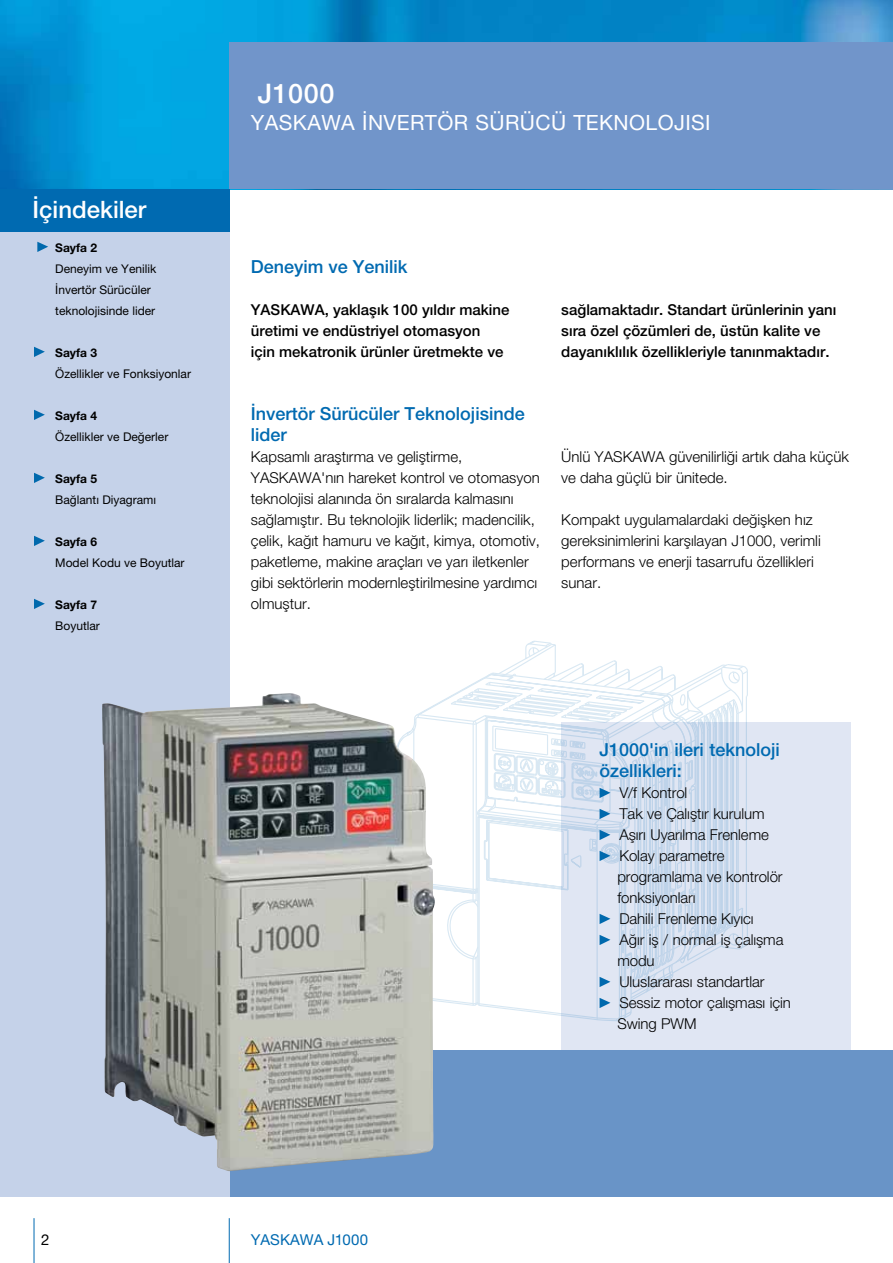
<style>
.page{position:relative;width:893px;height:1263px;background:#fff}
.page>*{position:absolute;margin:0;border:0;box-sizing:border-box;transform-origin:0 0}
.t1{font:500 27px "Helvetica Neue LT Pro";letter-spacing:.02em;color:#fff}
.t2{font:500 24px "Helvetica Neue LT Pro";color:#fff}
.t3{font:21px "Helvetica Neue LT Pro";letter-spacing:.02em;color:#fff}
.t4{font:500 18px/21px "Helvetica Neue LT Pro";color:#006ab1}
.t5{font:300 15px/21px "Helvetica Neue LT Pro";color:#000}
.t6{font:500 15px/21px "Helvetica Neue LT Pro";color:#000}
.t7{font:15px "Helvetica Neue LT Pro";color:#006ab1}
.t8{font:15px "Helvetica Neue LT Pro";color:#fff}
.t9{font:15px "Helvetica Neue LT Pro";color:#000}
.t10{font:12px/21px "Helvetica Neue LT Pro";color:#000}
.t11{font:700 12px "Helvetica Neue LT Pro";color:#000}
</style>
<div class="page">
<div style="left:561px;top:722px;width:289px;height:340px;background:#e0e6f3"></div>
<div style="left:221px;top:1050px;width:672px;height:147px;background:#6994c7"></div>
<img style="left:0;top:0;width:893px;height:189px">
<div style="left:230px;top:43px;width:663px;height:146px;background:#7195ca"></div>
<svg style="left:733px;top:664px;width:15px;height:286px"></svg>
<svg style="left:692px;top:664px;width:41px;height:299px"></svg>
<svg style="left:519px;top:641px;width:37px;height:21px"></svg>
<div style="left:0;top:228px;width:230px;height:969px;background:#c5d2e9"></div>
<img style="left:102px;top:693px;width:332px;height:478px">
<hr style="left:34px;top:1218px;width:1px;height:45px;background:#006ab1">
<hr style="left:229px;top:1218px;width:1px;height:45px;background:#006ab1">
<div style="left:0;top:189px;width:230px;height:42px;background:#006ab1"></div>
<svg style="left:396px;top:662px;width:296px;height:351px"></svg>
<svg style="left:37px;top:242px;width:11px;height:10px"></svg>
<svg style="left:34px;top:347px;width:11px;height:10px"></svg>
<svg style="left:34px;top:410px;width:11px;height:10px"></svg>
<svg style="left:34px;top:473px;width:11px;height:10px"></svg>
<svg style="left:34px;top:536px;width:11px;height:10px"></svg>
<svg style="left:34px;top:599px;width:11px;height:10px"></svg>
<h2 class="t2" style="left:33px;top:195px;width:116px">İçindekiler</h2>
<p class="t8" style="left:33px;top:197px;width:38px">İçerik</p>
<p class="t11" style="left:55px;top:240px;width:43px">Sayfa 2</p>
<p class="t10" style="left:55px;top:258px;width:103px">Deneyim ve Yenilik<br>İnvertör Sürücüler teknolojisinde lider</p>
<p class="t11" style="left:55px;top:345px;width:43px">Sayfa 3</p>
<p class="t10" style="left:34px;top:363px;width:16px">Ö</p>
<p class="t10" style="left:64px;top:363px;width:128px">zellikler ve Fonksiyonlar</p>
<p class="t11" style="left:55px;top:408px;width:43px">Sayfa 4</p>
<p class="t10" style="left:34px;top:426px;width:16px">Ö</p>
<p class="t10" style="left:64px;top:426px;width:105px">zellikler ve Değerler</p>
<p class="t11" style="left:55px;top:471px;width:43px">Sayfa 5</p>
<p class="t10" style="left:55px;top:489px;width:102px">Bağlantı Diyagramı</p>
<p class="t11" style="left:55px;top:534px;width:43px">Sayfa 6</p>
<p class="t10" style="left:55px;top:552px;width:131px">Model Kodu ve Boyutlar</p>
<p class="t11" style="left:55px;top:597px;width:43px">Sayfa 7</p>
<p class="t10" style="left:55px;top:615px;width:46px">Boyutlar</p>
<h1 class="t1" style="left:258px;top:77px;width:78px">J1000</h1>
<h3 class="t3" style="left:251px;top:110px;width:132px">YASKAWA İnvert</h3>
<h3 class="t3" style="left:437px;top:110px;width:163px">ör Sürücü Tekn</h3>
<h3 class="t3" style="left:629px;top:110px;width:55px">olojisi</h3>
<p class="t4" style="left:251px;top:256px;width:158px">Deneyim ve Yenilik</p>
<p class="t6" style="left:251px;top:299px;width:260px">YASKAWA, yaklaşık 100 yıldır makine üretimi ve endüstriyel otomasyon<br>için mekatronik ürünler üretmekte ve</p>
<p class="t6" style="left:561px;top:299px;width:277px">sağlamaktadır. Standart ürünlerinin yanı sıra özel çözümleri de, üstün kalite ve dayanıklılık özellikleriyle tanınmaktadır.</p>
<p class="t4" style="left:251px;top:403px;width:275px">İnvertör Sürücüler Teknolojisinde lider</p>
<p class="t5" style="left:251px;top:446px;width:291px">Kapsamlı araştırma ve geliştirme, YASKAWA'nın hareket kontrol ve otomasyon teknolojisi alanında ön sıralarda kalmasını sağlamıştır. Bu teknolojik liderlik; madencilik, çelik, kağıt hamuru ve kağıt, kimya, otomotiv, paketleme, makine araçları ve yarı iletkenler gibi sektörlerin modernleştirilmesine yardımcı olmuştur.</p>
<p class="t5" style="left:561px;top:446px;width:289px">Ünlü YASKAWA güvenilirliği artık daha küçük ve daha güçlü bir ünitede.</p>
<p class="t5" style="left:561px;top:509px;width:261px">Kompakt uygulamalardaki değişken hız gereksinimlerini karşılayan J1000, verimli performans ve enerji tasarrufu özellikleri sunar.</p>
<p class="t4" style="left:600px;top:739px;width:182px">J1000'in ileri teknoloji özellikleri:</p>
<p class="t5" style="left:617px;top:782px;width:175px">V/f Kontrol<br>Tak ve Çalıştır kurulum<br>Aşırı Uyarılma Frenleme<br>Kolay parametre programlama ve kontrolör fonksiyonları<br>Dahili Frenleme Kıyıcı<br>Ağır iş / normal iş çalışma modu<br>Uluslararası standartlar<br>Sessiz motor çalışması için<br>Swing PWM</p>
<p class="t9" style="left:41px;top:1230px;width:10px">2</p>
<p class="t7" style="left:251px;top:1230px;width:119px">YASKAWA J1000</p>
</div>
